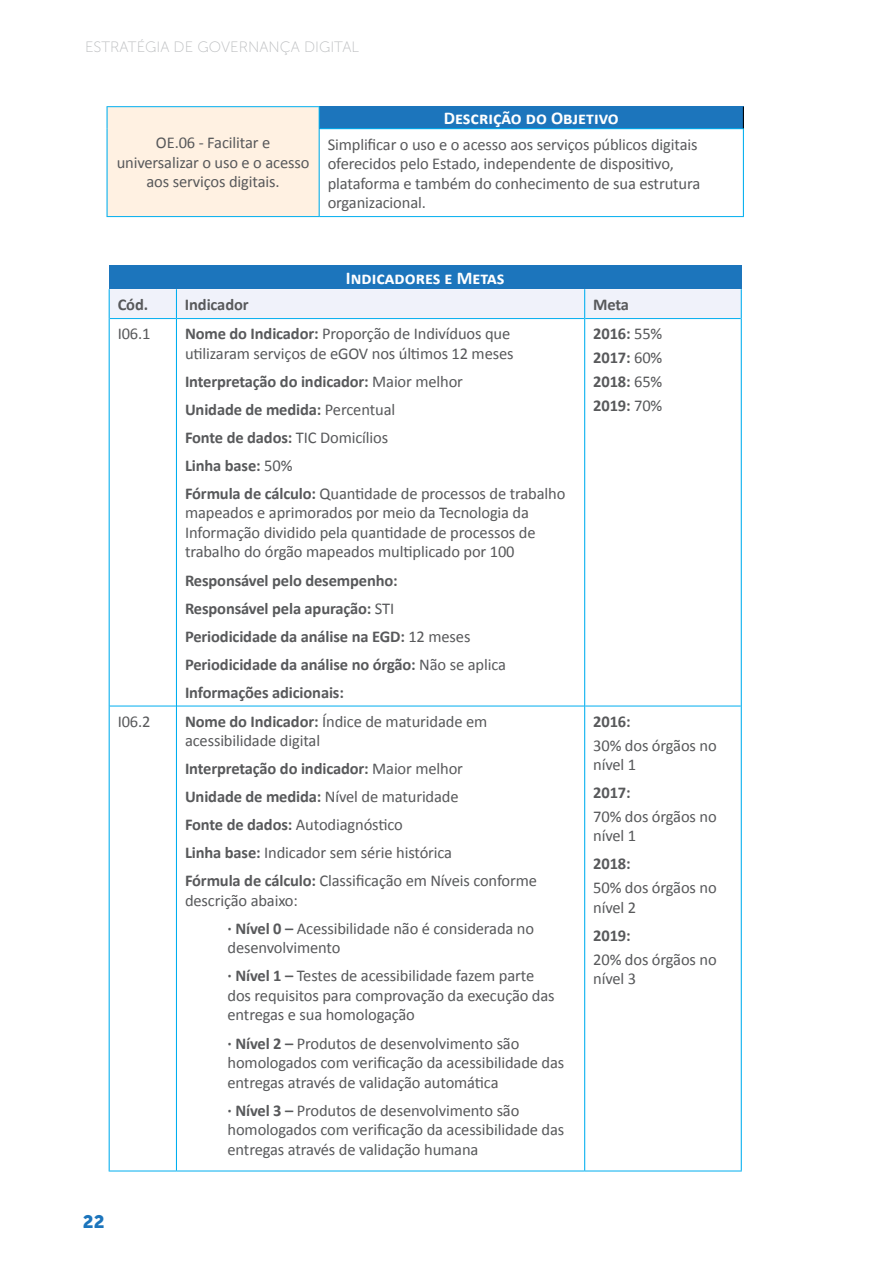
<style>
.page{position:relative;width:893px;height:1263px;background:#fff}
.page>*{position:absolute;margin:0;border:0;box-sizing:border-box;transform-origin:0 0}
.t1{font:700 18px "Calibri";color:#fff}
.t2{font:18px "Museo Sans Cyrl 900";color:#1c75bc}
.t3{font:16.5px/19.5px "Calibri";letter-spacing:-.01em;color:#58595b}
.t4{font:700 16.5px/28px "Calibri";letter-spacing:-.01em;color:#58595b}
.t5{font:15px "Museo Sans 100";color:#bcbec0}
.s1{font-weight:700}
.s2{font-weight:400}
</style>
<div class="page">
<div style="left:107px;top:107px;width:212px;height:110px;background:#fff1e2"></div>
<div style="left:319px;top:107px;width:424px;height:22px;background:#1c75bc"></div>
<hr style="left:107px;top:106px;width:213px;height:1px;background:#00aeef">
<hr style="left:107px;top:216px;width:212px;height:1px;background:#00aeef">
<hr style="left:320px;top:128px;width:424px;height:1px;background:#00aeef">
<hr style="left:319px;top:216px;width:425px;height:1px;background:#00aeef">
<svg style="left:107px;top:107px;width:1px;height:22px"></svg>
<hr style="left:107px;top:129px;width:1px;height:87px;background:#00aeef">
<svg style="left:319px;top:107px;width:1px;height:22px"></svg>
<hr style="left:319px;top:129px;width:1px;height:87px;background:#00aeef">
<hr style="left:743px;top:129px;width:1px;height:87px;background:#00aeef">
<svg style="left:743px;top:107px;width:1px;height:21px"></svg>
<div style="left:109px;top:265px;width:632px;height:24px;background:#1c75bc"></div>
<div style="left:110px;top:289px;width:631px;height:29px;background:#f0f2fa"></div>
<hr style="left:110px;top:318px;width:66px;height:1px;background:#00aeef">
<hr style="left:177px;top:318px;width:407px;height:1px;background:#00aeef">
<hr style="left:585px;top:318px;width:156px;height:1px;background:#00aeef">
<hr style="left:110px;top:706px;width:66px;height:1px;background:#00aeef">
<hr style="left:177px;top:706px;width:407px;height:1px;background:#00aeef">
<hr style="left:585px;top:706px;width:156px;height:1px;background:#00aeef">
<hr style="left:109px;top:1170px;width:67px;height:1px;background:#00aeef">
<hr style="left:176px;top:1170px;width:409px;height:1px;background:#00aeef">
<hr style="left:585px;top:1170px;width:157px;height:1px;background:#00aeef">
<hr style="left:176px;top:289px;width:1px;height:30px;background:#00aeef">
<hr style="left:584px;top:289px;width:1px;height:30px;background:#00aeef">
<hr style="left:176px;top:319px;width:1px;height:387px;background:#00aeef">
<hr style="left:584px;top:319px;width:1px;height:387px;background:#00aeef">
<hr style="left:176px;top:706px;width:1px;height:464px;background:#00aeef">
<hr style="left:584px;top:706px;width:1px;height:464px;background:#00aeef">
<hr style="left:109px;top:289px;width:1px;height:30px;background:#00aeef">
<hr style="left:741px;top:289px;width:1px;height:30px;background:#00aeef">
<hr style="left:109px;top:319px;width:1px;height:387px;background:#00aeef">
<hr style="left:741px;top:319px;width:1px;height:387px;background:#00aeef">
<hr style="left:109px;top:706px;width:1px;height:464px;background:#00aeef">
<hr style="left:741px;top:706px;width:1px;height:464px;background:#00aeef">
<p class="t5" style="left:85px;top:39px;width:275px">ESTRATÉGIA DE GOVERNANÇA DIGITAL</p>
<p class="t3" style="left:117px;top:133px;width:194px;text-align:center">OE.06 - Facilitar e universalizar o uso e o acesso aos serviços digitais.</p>
<p class="t1" style="left:444px;top:107px;width:176px">Descrição do Objetivo</p>
<p class="t3" style="left:328px;top:134px;width:374px">Simplificar o uso e o acesso aos serviços públicos digitais oferecidos pelo Estado, independente de dispositivo, plataforma e também do conhecimento de sua estrutura organizacional.</p>
<p class="t1" style="left:346px;top:267px;width:160px">Indicadores e Metas</p>
<p class="t4" style="left:118px;top:291px;width:32px">Cód.</p>
<p class="t4" style="left:185px;top:291px;width:65px">Indicador</p>
<p class="t4" style="left:593px;top:291px;width:37px">Meta</p>
<p class="t3" style="left:118px;top:324px;width:34px">I06.1</p>
<p class="t3" style="left:185px;top:324px;width:330px"><span class="s1">Nome do Indicador:</span> Proporção de Indivíduos que utilizaram serviços de eGOV nos últimos 12 meses</p>
<p class="t4" style="left:185px;top:367px;width:382px">Interpretação do indicador: <span class="s2">Maior melhor<br></span>Unidade de medida: <span class="s2">Percentual<br></span>Fonte de dados: <span class="s2">TIC Domicílios<br></span>Linha base: <span class="s2">50%<br></span>Fórmula de cálculo: <span class="s2">Quantidade de processos de trabalho</span></p>
<p class="t3" style="left:185px;top:503px;width:352px">mapeados e aprimorados por meio da Tecnologia da<br>Informação dividido pela quantidade de processos de trabalho do órgão mapeados multiplicado por 100</p>
<p class="t4" style="left:185px;top:566px;width:322px">Responsável pelo desempenho:<br>Responsável pela apuração: <span class="s2">STI<br></span>Periodicidade da análise na EGD: <span class="s2">12 meses </span>Periodicidade da análise no órgão: <span class="s2">Não se aplica </span>Informações adicionais:</p>
<p class="t4" style="left:593px;top:322px;width:71px;line-height:23.7px;text-align:justify">2016: <span class="s2">55% </span>2017: <span class="s2">60% </span>2018: <span class="s2">65% </span>2019: <span class="s2">70%</span></p>
<p class="t3" style="left:118px;top:712px;width:34px">I06.2</p>
<p class="t3" style="left:185px;top:712px;width:304px"><span class="s1">Nome do Indicador:</span> Índice de maturidade em acessibilidade digital</p>
<p class="t3" style="left:185px;top:755px;width:354px;line-height:28px"><span class="s1">Interpretação do indicador:</span> Maior melhor<br><span class="s1">Unidade de medida:</span> Nível de maturidade<br><span class="s1">Fonte de dados:</span> Autodiagnóstico<br><span class="s1">Linha base:</span> Indicador sem série histórica<br><span class="s1">Fórmula de cálculo:</span> Classificação em Níveis conforme</p>
<p class="t3" style="left:228px;top:886px;width:308px;line-height:28px;text-indent:-43px">descrição abaixo:<br><span class="s1">· Nível 0 –</span> Acessibilidade não é considerada no</p>
<p class="t3" style="left:228px;top:934px;width:308px;line-height:28px">desenvolvimento<br><span class="s1">· Nível 1 –</span> Testes de acessibilidade fazem parte</p>
<p class="t3" style="left:228px;top:986px;width:329px">dos requisitos para comprovação da execução das entregas e sua homologação</p>
<p class="t3" style="left:228px;top:1033px;width:338px"><span class="s1">· Nível 2 –</span> Produtos de desenvolvimento são homologados com verificação da acessibilidade das entregas através de validação automática</p>
<p class="t3" style="left:228px;top:1100px;width:338px"><span class="s1">· Nível 3 –</span> Produtos de desenvolvimento são homologados com verificação da acessibilidade das entregas através de validação humana</p>
<p class="t2" style="left:83px;top:1211px;width:23px">22</p>
<p class="t4" style="left:593px;top:707px;width:39px">2016:</p>
<p class="t3" style="left:593px;top:735px;width:125px">30% dos órgãos no nível 1</p>
<p class="t4" style="left:593px;top:779px;width:39px">2017:</p>
<p class="t3" style="left:593px;top:807px;width:125px">70% dos órgãos no nível 1</p>
<p class="t4" style="left:593px;top:850px;width:39px">2018:</p>
<p class="t3" style="left:593px;top:878px;width:125px">50% dos órgãos no nível 2</p>
<p class="t4" style="left:593px;top:921px;width:39px">2019:</p>
<p class="t3" style="left:593px;top:949px;width:125px">20% dos órgãos no nível 3</p>
</div>
